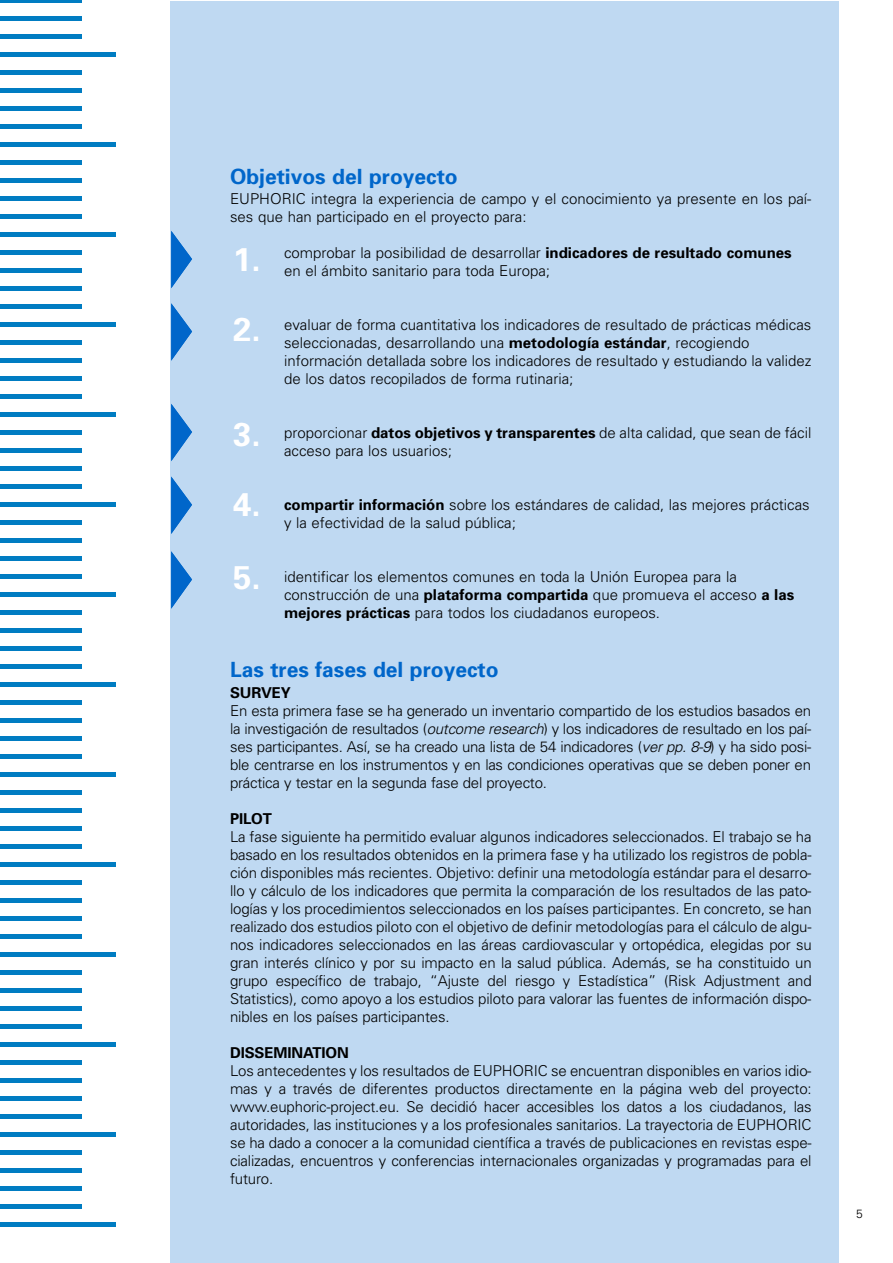
<style>
.page{position:relative;width:893px;height:1263px;background:#fff}
.page>*{position:absolute;margin:0;border:0;box-sizing:border-box;transform-origin:0 0}
.t1{font:700 33px/70.2px "Univers";color:#fff}
.t2{font:700 21px "Univers";color:#0066ca}
.t3{font:300 15px/18px "Univers";letter-spacing:-.01em;color:#000}
.t4{font:700 15px "Univers";letter-spacing:-.01em;color:#000}
.t5{font:300 12px "Univers";color:#000}
.s1{font-weight:700}
.s2{font-style:italic}
</style>
<div class="page">
<div style="left:0;top:1222px;width:115px;height:5px;background:#007cc2"></div>
<div style="left:0;top:1204px;width:82px;height:5px;background:#007cc2"></div>
<div style="left:0;top:1186px;width:82px;height:5px;background:#007cc2"></div>
<div style="left:0;top:1168px;width:82px;height:5px;background:#007cc2"></div>
<div style="left:0;top:1150px;width:82px;height:5px;background:#007cc2"></div>
<hr style="left:0;top:1043px;width:115px;height:4px;background:#007cc2">
<div style="left:0;top:1060px;width:82px;height:5px;background:#007cc2"></div>
<div style="left:0;top:1078px;width:82px;height:5px;background:#007cc2"></div>
<div style="left:0;top:1096px;width:82px;height:5px;background:#007cc2"></div>
<div style="left:0;top:1114px;width:82px;height:5px;background:#007cc2"></div>
<div style="left:0;top:1132px;width:115px;height:5px;background:#007cc2"></div>
<div style="left:0;top:1024px;width:82px;height:5px;background:#007cc2"></div>
<hr style="left:0;top:1007px;width:82px;height:4px;background:#007cc2">
<div style="left:0;top:988px;width:82px;height:5px;background:#007cc2"></div>
<hr style="left:0;top:971px;width:82px;height:4px;background:#007cc2">
<div style="left:0;top:862px;width:115px;height:5px;background:#007cc2"></div>
<div style="left:0;top:880px;width:82px;height:5px;background:#007cc2"></div>
<div style="left:0;top:898px;width:82px;height:5px;background:#007cc2"></div>
<div style="left:0;top:916px;width:82px;height:5px;background:#007cc2"></div>
<hr style="left:0;top:935px;width:82px;height:4px;background:#007cc2">
<div style="left:0;top:952px;width:115px;height:5px;background:#007cc2"></div>
<div style="left:0;top:844px;width:82px;height:5px;background:#007cc2"></div>
<div style="left:0;top:826px;width:82px;height:5px;background:#007cc2"></div>
<div style="left:0;top:808px;width:82px;height:5px;background:#007cc2"></div>
<div style="left:0;top:790px;width:82px;height:5px;background:#007cc2"></div>
<div style="left:0;top:682px;width:115px;height:5px;background:#007cc2"></div>
<div style="left:0;top:700px;width:82px;height:5px;background:#007cc2"></div>
<div style="left:0;top:718px;width:82px;height:5px;background:#007cc2"></div>
<div style="left:0;top:736px;width:82px;height:5px;background:#007cc2"></div>
<div style="left:0;top:754px;width:82px;height:5px;background:#007cc2"></div>
<div style="left:0;top:772px;width:115px;height:5px;background:#007cc2"></div>
<div style="left:0;top:664px;width:82px;height:5px;background:#007cc2"></div>
<div style="left:0;top:646px;width:82px;height:5px;background:#007cc2"></div>
<div style="left:0;top:628px;width:82px;height:5px;background:#007cc2"></div>
<div style="left:0;top:610px;width:82px;height:5px;background:#007cc2"></div>
<div style="left:0;top:502px;width:115px;height:5px;background:#007cc2"></div>
<hr style="left:0;top:521px;width:82px;height:4px;background:#007cc2">
<div style="left:0;top:538px;width:82px;height:5px;background:#007cc2"></div>
<div style="left:0;top:556px;width:82px;height:5px;background:#007cc2"></div>
<div style="left:0;top:574px;width:82px;height:5px;background:#007cc2"></div>
<div style="left:0;top:592px;width:115px;height:5px;background:#007cc2"></div>
<hr style="left:0;top:485px;width:82px;height:4px;background:#007cc2">
<div style="left:0;top:466px;width:82px;height:5px;background:#007cc2"></div>
<hr style="left:0;top:449px;width:82px;height:4px;background:#007cc2">
<div style="left:0;top:430px;width:82px;height:5px;background:#007cc2"></div>
<div style="left:0;top:322px;width:115px;height:5px;background:#007cc2"></div>
<div style="left:0;top:340px;width:82px;height:5px;background:#007cc2"></div>
<div style="left:0;top:358px;width:82px;height:5px;background:#007cc2"></div>
<div style="left:0;top:376px;width:82px;height:5px;background:#007cc2"></div>
<div style="left:0;top:394px;width:82px;height:5px;background:#007cc2"></div>
<hr style="left:0;top:413px;width:115px;height:4px;background:#007cc2">
<div style="left:0;top:304px;width:82px;height:5px;background:#007cc2"></div>
<div style="left:0;top:286px;width:82px;height:5px;background:#007cc2"></div>
<div style="left:0;top:268px;width:82px;height:5px;background:#007cc2"></div>
<div style="left:0;top:250px;width:82px;height:5px;background:#007cc2"></div>
<div style="left:0;top:142px;width:115px;height:5px;background:#007cc2"></div>
<div style="left:0;top:160px;width:82px;height:5px;background:#007cc2"></div>
<div style="left:0;top:178px;width:82px;height:5px;background:#007cc2"></div>
<div style="left:0;top:196px;width:82px;height:5px;background:#007cc2"></div>
<div style="left:0;top:214px;width:82px;height:5px;background:#007cc2"></div>
<div style="left:0;top:232px;width:115px;height:5px;background:#007cc2"></div>
<div style="left:0;top:124px;width:82px;height:5px;background:#007cc2"></div>
<div style="left:0;top:106px;width:82px;height:5px;background:#007cc2"></div>
<div style="left:0;top:88px;width:82px;height:5px;background:#007cc2"></div>
<div style="left:0;top:70px;width:82px;height:5px;background:#007cc2"></div>
<hr style="left:0;top:0;width:82px;height:3px;background:#007cc2">
<div style="left:0;top:16px;width:82px;height:5px;background:#007cc2"></div>
<div style="left:0;top:34px;width:82px;height:5px;background:#007cc2"></div>
<div style="left:0;top:52px;width:115px;height:5px;background:#007cc2"></div>
<div style="left:171px;top:2px;width:668px;height:1261px;background:#bfd9f2"></div>
<svg style="left:171px;top:231px;width:21px;height:57px"></svg>
<svg style="left:171px;top:303px;width:21px;height:58px"></svg>
<svg style="left:171px;top:404px;width:21px;height:57px"></svg>
<svg style="left:171px;top:477px;width:21px;height:57px"></svg>
<svg style="left:171px;top:551px;width:21px;height:58px"></svg>
<h2 class="t2" style="left:230px;top:168px;width:229px">Objetivos del proyecto</h2>
<p class="t3" style="left:230px;top:191px;width:583px">EUPHORIC integra la experiencia de campo y el conocimiento ya presente en los paí&shy;ses que han participado en el proyecto para:</p>
<p class="t3" style="left:284px;top:245px;width:509px">comprobar la posibilidad de desarrollar <span class="s1">indicadores de resultado comunes </span>en el ámbito sanitario para toda Europa;</p>
<h1 class="t1" style="left:233px;top:227px;width:29px">1.<br>2.</h1>
<p class="t3" style="left:284px;top:317px;width:529px">evaluar de forma cuantitativa los indicadores de resultado de prácticas médicas seleccionadas, desarrollando una <span class="s1">metodología estándar</span>, recogiendo información detallada sobre los indicadores de resultado y estudiando la validez de los datos recopilados de forma rutinaria;</p>
<h1 class="t1" style="left:233px;top:402px;width:29px">3.<br>4.</h1>
<p class="t3" style="left:284px;top:425px;width:529px">proporcionar <span class="s1">datos objetivos y transparentes</span> de alta calidad, que sean de fácil acceso para los usuarios;</p>
<p class="t3" style="left:284px;top:497px;width:527px"><span class="s1">compartir información</span> sobre los estándares de calidad, las mejores prácticas y la efectividad de la salud pública;</p>
<h1 class="t1" style="left:233px;top:545px;width:29px">5.</h1>
<p class="t3" style="left:284px;top:569px;width:512px">identificar los elementos comunes en toda la Unión Europea para la construcción de una <span class="s1">plataforma compartida</span> que promueva el acceso <span class="s1">a las mejores prácticas</span> para todos los ciudadanos europeos.</p>
<h2 class="t2" style="left:230px;top:662px;width:270px">Las tres fases del proyecto</h2>
<p class="t4" style="left:230px;top:687px;width:62px">SURVEY</p>
<p class="t3" style="left:230px;top:703px;width:583px;text-align:justify">En esta primera fase se ha generado un inventario compartido de los estudios basados en la investigación de resultados (<span class="s2">outcome research</span>) y los indicadores de resultado en los paí&shy;ses participantes. Así, se ha creado una lista de 54 indicadores (<span class="s2">ver pp. 8-9</span>) y ha sido posi&shy;ble centrarse en los instrumentos y en las condiciones operativas que se deben poner en práctica y testar en la segunda fase del proyecto.</p>
<p class="t4" style="left:230px;top:813px;width:43px">PILOT</p>
<p class="t3" style="left:230px;top:829px;width:583px;text-align:justify">La fase siguiente ha permitido evaluar algunos indicadores seleccionados. El trabajo se ha basado en los resultados obtenidos en la primera fase y ha utilizado los registros de pobla&shy;ción disponibles más recientes. Objetivo: definir una metodología estándar para el desarro&shy;llo y cálculo de los indicadores que permita la comparación de los resultados de las pato&shy;logías y los procedimientos seleccionados en los países participantes. En concreto, se han realizado dos estudios piloto con el objetivo de definir metodologías para el cálculo de algu&shy;nos indicadores seleccionados en las áreas cardiovascular y ortopédica, elegidas por su gran interés clínico y por su impacto en la salud pública. Además, se ha constituido un grupo específico de trabajo, “Ajuste del riesgo y Estadística” (Risk Adjustment and Statistics), como apoyo a los estudios piloto para valorar las fuentes de información dispo&shy;nibles en los países participantes.</p>
<p class="t4" style="left:230px;top:1047px;width:120px">DISSEMINATION</p>
<p class="t3" style="left:230px;top:1063px;width:583px;text-align:justify">Los antecedentes y los resultados de EUPHORIC se encuentran disponibles en varios idio&shy;mas y a través de diferentes productos directamente en la página web del proyecto: www.euphoric-project.eu. Se decidió hacer accesibles los datos a los ciudadanos, las autoridades, las instituciones y a los profesionales sanitarios. La trayectoria de EUPHORIC se ha dado a conocer a la comunidad científica a través de publicaciones en revistas espe&shy;cializadas, encuentros y conferencias internacionales organizadas y programadas para el futuro.</p>
<p class="t5" style="left:856px;top:1209px;width:8px">5</p>
</div>
